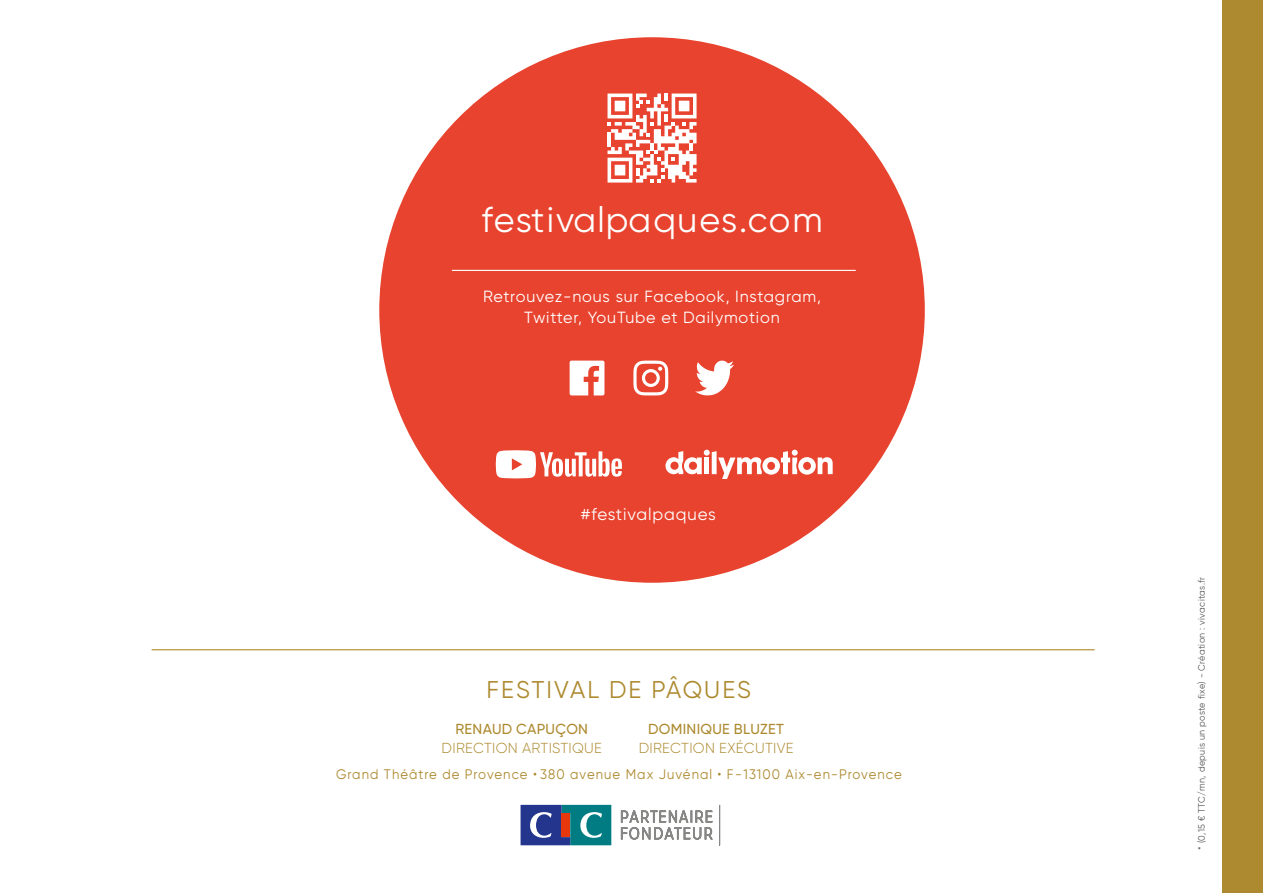
<style>
.page{position:relative;width:1263px;height:893px;background:#fff}
.page>*{position:absolute;margin:0;border:0;box-sizing:border-box;transform-origin:0 0}
.t1{font:35.7px "Gilroy";letter-spacing:.03em;color:#fff}
.t2{font:24.15px "Gilroy";letter-spacing:.085em;color:#ad8a30}
.t3{font:16.95px "Gilroy";letter-spacing:.05em;color:#fff}
.t4{font:16.2px/20.9px "Gilroy";letter-spacing:.05em;color:#fff;text-align:center}
.t5{font:300 14.55px/18.6px "Gilroy";letter-spacing:.02em;color:#ad8a30;text-align:center}
.t6{font:13.8px "Gilroy";letter-spacing:.08em;color:#ad8a30;scale:.95 1}
.t7{font:9.3px "Gilroy";letter-spacing:.04em;color:#565656;scale:.96 1}
.s1{font-weight:500}
</style>
<div class="page">
<hr style="left:152px;top:649px;width:943px;height:1px;background:#ad8a30">
<svg style="left:621px;top:810px;width:91px;height:30px"></svg>
<hr style="left:719px;top:805px;width:1px;height:40px;background:#878786">
<svg style="left:520px;top:805px;width:91px;height:40px;background:#2f6c94"></svg>
<div style="left:562px;top:813px;width:8px;height:24px;background:#e6370d"></div>
<div style="left:379px;top:37px;width:546px;height:546px;background:#e8432e;border-radius:50%"></div>
<svg style="left:607px;top:94px;width:89px;height:89px"></svg>
<hr style="left:452px;top:270px;width:404px;height:1px;background:#fff">
<svg style="left:665px;top:450px;width:168px;height:29px"></svg>
<svg style="left:496px;top:450px;width:126px;height:28px"></svg>
<svg style="left:570px;top:361px;width:34px;height:34px"></svg>
<svg style="left:633px;top:361px;width:35px;height:34px"></svg>
<svg style="left:695px;top:361px;width:39px;height:34px"></svg>
<div style="left:1222px;top:0;width:41px;height:893px;background:#ad8a30"></div>
<p class="t1" style="left:481px;top:197px;width:343px">festivalpaques.com</p>
<p class="t4" style="left:483px;top:286px;width:339px">Retrouvez-nous sur Facebook, Instagram,<br>Twitter, YouTube et Dailymotion</p>
<p class="t3" style="left:581px;top:504px;width:137px">#festivalpaques</p>
<p class="t2" style="left:487px;top:675px;width:266px">FESTIVAL DE PÂQUES</p>
<p class="t5" style="left:442px;top:719px;width:162px"><span class="s1">RENAUD CAPUÇON<br></span>DIRECTION ARTISTIQUE</p>
<p class="t5" style="left:639px;top:719px;width:156px"><span class="s1">DOMINIQUE BLUZET<br></span>DIRECTION EXÉCUTIVE</p>
<p class="t6" style="left:336px;top:765px;width:597px">Grand Théâtre de Provence • 380 avenue Max Juvénal • F-13100 Aix-en-Provence</p>
<p class="t7" style="left:1196px;top:850px;width:286px;rotate:-90deg">* (0,15 € TTC/mn, depuis un poste fixe) - Création : vivacitas.fr</p>
</div>
